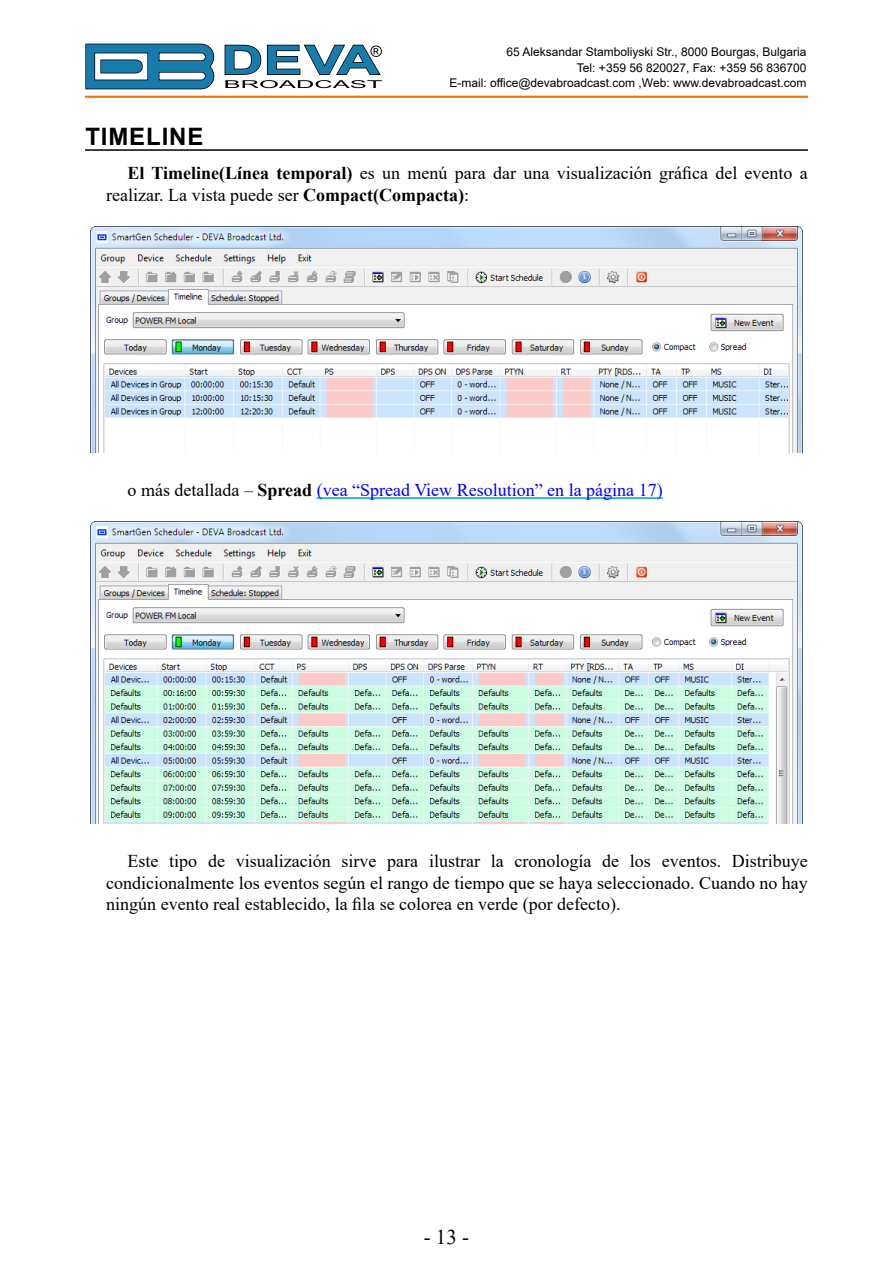
<style>
.page{position:relative;width:893px;height:1263px;background:#fff}
.page>*{position:absolute;margin:0;border:0;box-sizing:border-box;transform-origin:0 0}
.Sub_Caption{font:700 24px "Arial";letter-spacing:.035em;color:#000}
.t1{font:21px "Times New Roman";color:#000}
.t2{font:18px/21.6px "Times New Roman";color:#000}
.t3{font:18px "Times New Roman";color:#00f}
.t4{font:12px/16.5px "Arial";color:#000;text-align:right}
.s1{font-weight:700}
.s2{color:#000}
.s3{font-weight:700;color:#000}
</style>
<div class="page">
<svg style="left:85px;top:43px;width:130px;height:47px"></svg>
<svg style="left:224px;top:44px;width:158px;height:44px"></svg>
<hr style="left:85px;top:96px;width:723px;height:2px;background:#ec7405">
<hr style="left:85px;top:149px;width:723px;height:2px;background:#000">
<hr style="left:317px;top:497px;width:346px;height:2px;background:#009ee0">
<img style="left:90px;top:226px;width:713px;height:227px">
<img style="left:90px;top:521px;width:713px;height:303px">
<p class="t4" style="left:506px;top:43px;width:302px">65 Aleksandar Stamboliyski Str., 8000 Bourgas, Bulgaria<br>Tel: +359 56 820027, Fax: +359 56 836700</p>
<p class="t4" style="left:449px;top:74px;width:359px">E-mail: office@devabroadcast.com ,Web: www.devabroadcast.com</p>
<p class="Sub_Caption" style="left:85px;top:120px;width:119px">TIMELINE</p>
<p class="t2" style="left:106px;top:162px;width:703px;text-indent:21px"><span class="s1">El Timeline(Línea temporal)</span> es un menú para dar una visualización gráfica del evento a realizar. La vista puede ser <span class="s1">Compact(Compacta)</span>:</p>
<p class="t3" style="left:128px;top:477px;width:537px"><span class="s2">o más detallada –</span> <span class="s3">Spread</span> (vea “Spread View Resolution” en la página 17)</p>
<p class="t2" style="left:106px;top:850px;width:703px;text-align:justify;text-indent:21px">Este tipo de visualización sirve para ilustrar la cronología de los eventos. Distribuye condicionalmente los eventos según el rango de tiempo que se haya seleccionado. Cuando no hay ningún evento real establecido, la fila se colorea en verde (por defecto).</p>
<p class="t1" style="left:424px;top:1222px;width:47px">- 13 -</p>
</div>
